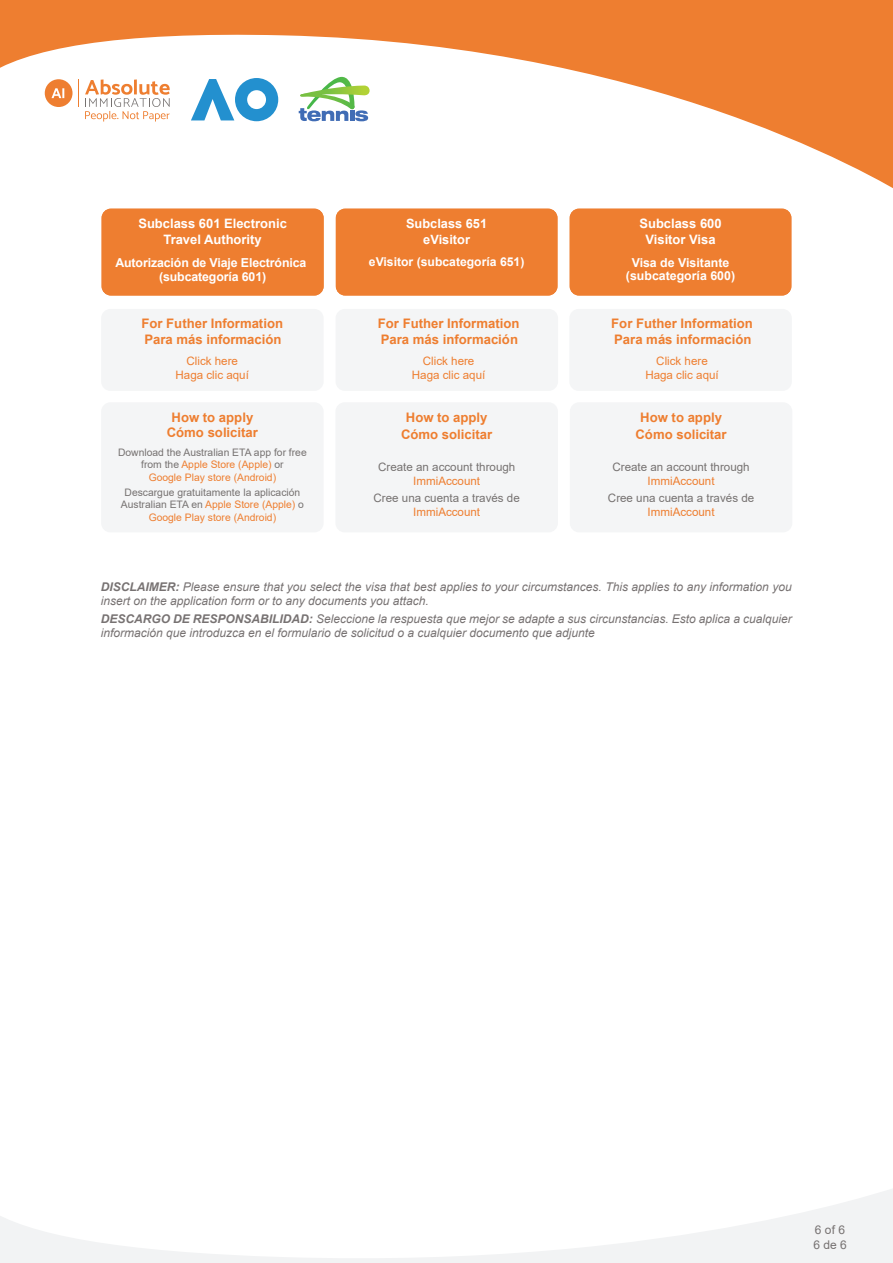
<style>
.page{position:relative;width:893px;height:1263px;background:#fff}
.page>*{position:absolute;margin:0;border:0;box-sizing:border-box;transform-origin:0 0}
.t1{font:700 13.2px/15.8px "Arial";color:#ee7e30}
.t2{font:700 12.9px/15.6px "Arial";color:#fff;text-align:center}
.t3{font:700 12.75px/15.3px "Arial";color:#fff;text-align:center}
.t4{font:700 12.3px/14.4px "Arial";letter-spacing:-.01em;color:#fff;text-align:center}
.t5{font:700 12.15px "Arial";color:#fff}
.t6{font:italic 12px/14.4px "Arial";color:#777272}
.t7{font:12px/15px "Arial";color:#767171}
.t8{font:11.55px/14px "Arial";color:#ee7e30;text-align:center}
.t9{font:11.55px "Arial";color:#767271}
.t10{font:10.35px/12.5px "Arial";color:#767271;text-align:center}
.s1{color:#ee7e30}
.s2{font-weight:700}
</style>
<div class="page">
<svg style="left:0;top:1189px;width:893px;height:74px"></svg>
<svg style="left:0;top:0;width:893px;height:188px"></svg>
<svg style="left:191px;top:78px;width:87px;height:43px"></svg>
<svg style="left:85px;top:79px;width:85px;height:43px"></svg>
<svg style="left:45px;top:79px;width:34px;height:28px"></svg>
<svg style="left:299px;top:77px;width:71px;height:44px"></svg>
<div style="left:101px;top:309px;width:223px;height:82px;background:#f4f5f6;border-radius:9px"></div>
<div style="left:569px;top:309px;width:223px;height:82px;background:#f4f5f6;border-radius:9px"></div>
<div style="left:336px;top:309px;width:222px;height:82px;background:#f4f5f6;border-radius:9px"></div>
<div style="left:101px;top:402px;width:223px;height:130px;background:#f4f5f6;border-radius:9px"></div>
<div style="left:335px;top:402px;width:223px;height:130px;background:#f4f5f6;border-radius:9px"></div>
<div style="left:570px;top:402px;width:222px;height:130px;background:#f4f5f6;border-radius:9px"></div>
<div style="left:102px;top:209px;width:222px;height:86px;background:#ee7e30;border-radius:9px"></div>
<div style="left:336px;top:209px;width:221px;height:86px;background:#ee7e30;border-radius:9px"></div>
<div style="left:570px;top:209px;width:221px;height:86px;background:#ee7e30;border-radius:9px"></div>
<p class="t2" style="left:138px;top:216px;width:150px">Subclass 601 Electronic<br>Travel Authority</p>
<p class="t4" style="left:115px;top:255px;width:192px">Autorización de Viaje Electrónica (subcategoría 601)</p>
<p class="t1" style="left:141px;top:316px;width:143px">For Futher Information<br>Para más información</p>
<p class="t8" style="left:176px;top:354px;width:75px">Click here<br>Haga clic aquí</p>
<p class="t1" style="left:167px;top:409px;width:93px;text-align:center">How to apply<br>Cómo solicitar</p>
<p class="t10" style="left:118px;top:446px;width:190px">Download the Australian ETA app for free from the <span class="s1">Apple Store (Apple)</span> or<br><span class="s1">Google Play store (Android)</span></p>
<p class="t10" style="left:121px;top:486px;width:184px">Descargue gratuitamente la aplicación<br>Australian ETA en <span class="s1">Apple Store (Apple)</span> o<br><span class="s1">Google Play store (Android)</span></p>
<p class="t3" style="left:406px;top:216px;width:83px">Subclass 651 eVisitor</p>
<p class="t5" style="left:369px;top:254px;width:157px">eVisitor (subcategoría 651)</p>
<p class="t1" style="left:378px;top:316px;width:143px">For Futher Information<br>Para más información</p>
<p class="t8" style="left:412px;top:354px;width:75px">Click here<br>Haga clic aquí</p>
<p class="t1" style="left:401px;top:408px;width:93px;line-height:17.7px;text-align:center">How to apply<br>Cómo solicitar</p>
<p class="t9" style="left:378px;top:459px;width:139px">Create an account through</p>
<p class="t8" style="left:413px;top:474px;width:68px">ImmiAccount</p>
<p class="t9" style="left:374px;top:490px;width:148px">Cree una cuenta a través de</p>
<p class="t8" style="left:413px;top:505px;width:68px">ImmiAccount</p>
<p class="t2" style="left:639px;top:216px;width:84px">Subclass 600<br>Visitor Visa</p>
<p class="t4" style="left:626px;top:257px;width:111px;line-height:12.3px">Visa de Visitante (subcategoría 600)</p>
<p class="t1" style="left:611px;top:316px;width:143px">For Futher Information<br>Para más información</p>
<p class="t8" style="left:645px;top:354px;width:75px">Click here<br>Haga clic aquí</p>
<p class="t1" style="left:635px;top:408px;width:93px;line-height:17.7px;text-align:center">How to apply<br>Cómo solicitar</p>
<p class="t9" style="left:612px;top:459px;width:139px">Create an account through</p>
<p class="t8" style="left:648px;top:474px;width:68px">ImmiAccount</p>
<p class="t9" style="left:608px;top:490px;width:148px">Cree una cuenta a través de</p>
<p class="t8" style="left:648px;top:505px;width:68px">ImmiAccount</p>
<p class="t6" style="left:101px;top:580px;width:693px"><span class="s2">DISCLAIMER:</span> Please ensure that you select the visa that best applies to your circumstances. This applies to any information you insert on the application form or to any documents you attach.</p>
<p class="t6" style="left:101px;top:611px;width:693px"><span class="s2">DESCARGO DE RESPONSABILIDAD:</span> Seleccione la respuesta que mejor se adapte a sus circunstancias. Esto aplica a cualquier información que introduzca en el formulario de solicitud o a cualquier documento que adjunte</p>
<p class="t7" style="left:813px;top:1223px;width:35px">6 of 6<br>6 de 6</p>
</div>
